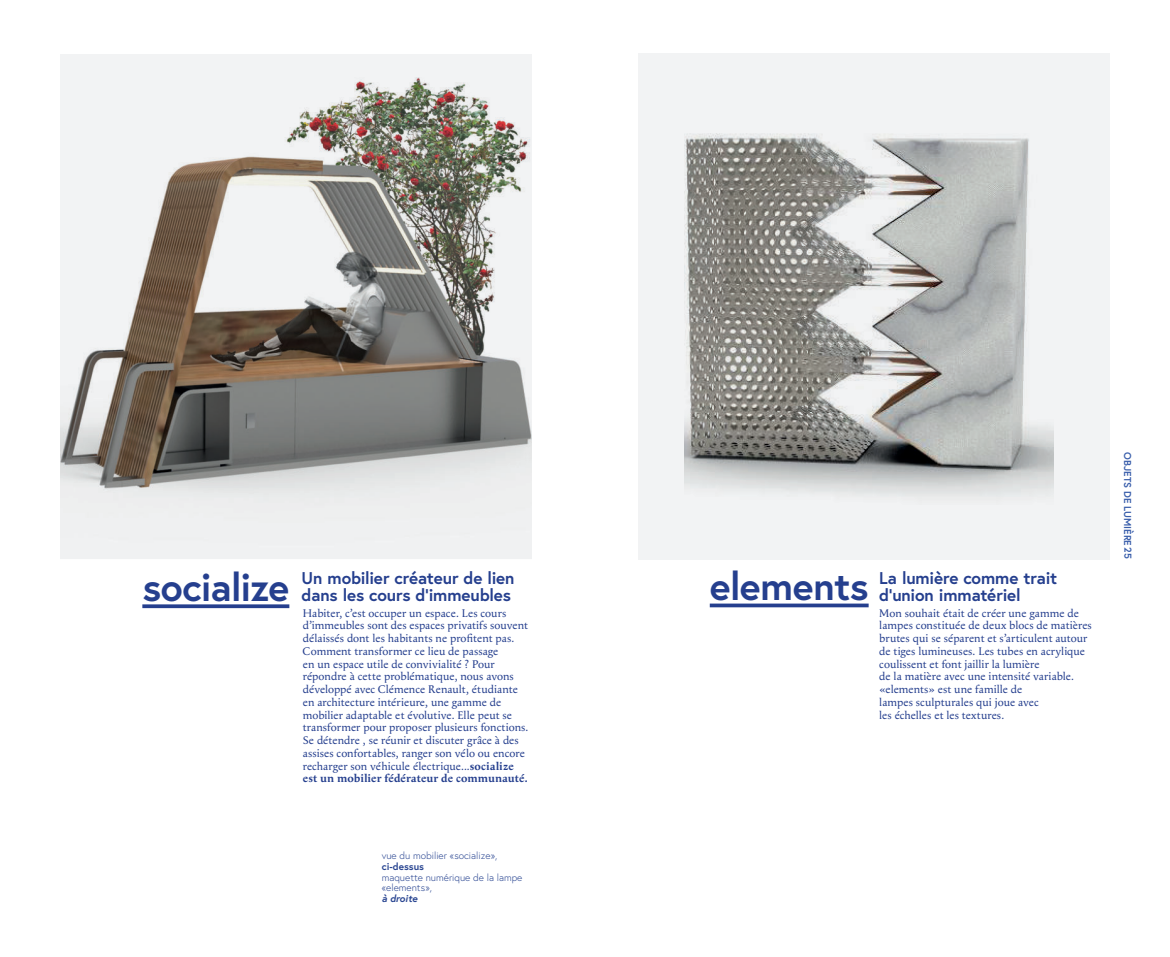
<style>
.page{position:relative;width:1170px;height:957px;background:#fff}
.page>*{position:absolute;margin:0;border:0;box-sizing:border-box;transform-origin:0 0}
.t1{font:700 39px "Europa";letter-spacing:-.015em;color:#253f8e}
.t2{font:700 17px/17px "Europa";letter-spacing:-.01em;color:#253f8e}
.t3{font:11.5px/12.8px "Apolline Std";color:#253f8e}
.t4{font:300 10px/10.9px "Europa";color:#2a4692}
.t5{font:700 10px "Europa";color:#395eab}
.t6{font:700 10px "Europa";color:#2a4692}
.t7{font:italic 700 10px "Europa";color:#2a4692}
.s1{font-weight:700}
</style>
<div class="page">
<svg style="left:142px;top:604px;width:147px;height:4px"></svg>
<img style="left:60px;top:54px;width:471px;height:505px">
<svg style="left:709px;top:603px;width:159px;height:4px"></svg>
<div style="left:638px;top:53px;width:471px;height:506px;background:#f2f3f4"></div>
<img style="left:684px;top:133px;width:368px;height:364px">
<h1 class="t1" style="left:142px;top:562px;width:148px">socialize</h1>
<h2 class="t2" style="left:301px;top:569px;width:214px">Un mobilier créateur de lien dans les cours d’immeubles</h2>
<p class="t3" style="left:303px;top:607px;width:227px">Habiter, c’est occuper un espace. Les cours d’immeubles sont des espaces privatifs souvent délaissés dont les habitants ne profitent pas.<br>Comment transformer ce lieu de passage<br>en un espace utile de convivialité ? Pour répondre à cette problématique, nous avons développé avec Clémence Renault, étudiante en architecture intérieure, une gamme de mobilier adaptable et évolutive. Elle peut se transformer pour proposer plusieurs fonctions.<br>Se détendre , se réunir et discuter grâce à des assises confortables, ranger son vélo ou encore recharger son véhicule électrique...<span class="s1">socialize est un mobilier fédérateur de communauté.</span></p>
<p class="t4" style="left:381px;top:850px;width:117px">vue du mobilier «socialize»,</p>
<p class="t6" style="left:381px;top:859px;width:44px">ci-dessus</p>
<p class="t4" style="left:381px;top:872px;width:142px">maquette numérique de la lampe «elements»,</p>
<p class="t7" style="left:381px;top:894px;width:37px">à droite</p>
<h1 class="t1" style="left:709px;top:562px;width:160px">elements</h1>
<h2 class="t2" style="left:879px;top:569px;width:179px">La lumière comme trait d’union immatériel</h2>
<p class="t3" style="left:879px;top:607px;width:214px">Mon souhait était de créer une gamme de lampes constituée de deux blocs de matières brutes qui se séparent et s’articulent autour de tiges lumineuses. Les tubes en acrylique coulissent et font jaillir la lumière<br>de la matière avec une intensité variable. «elements» est une famille de<br>lampes sculpturales qui joue avec<br>les échelles et les textures.</p>
<p class="t5" style="left:1133px;top:452px;width:108px;rotate:90deg">OBJETS DE LUMIÈRE25</p>
</div>
